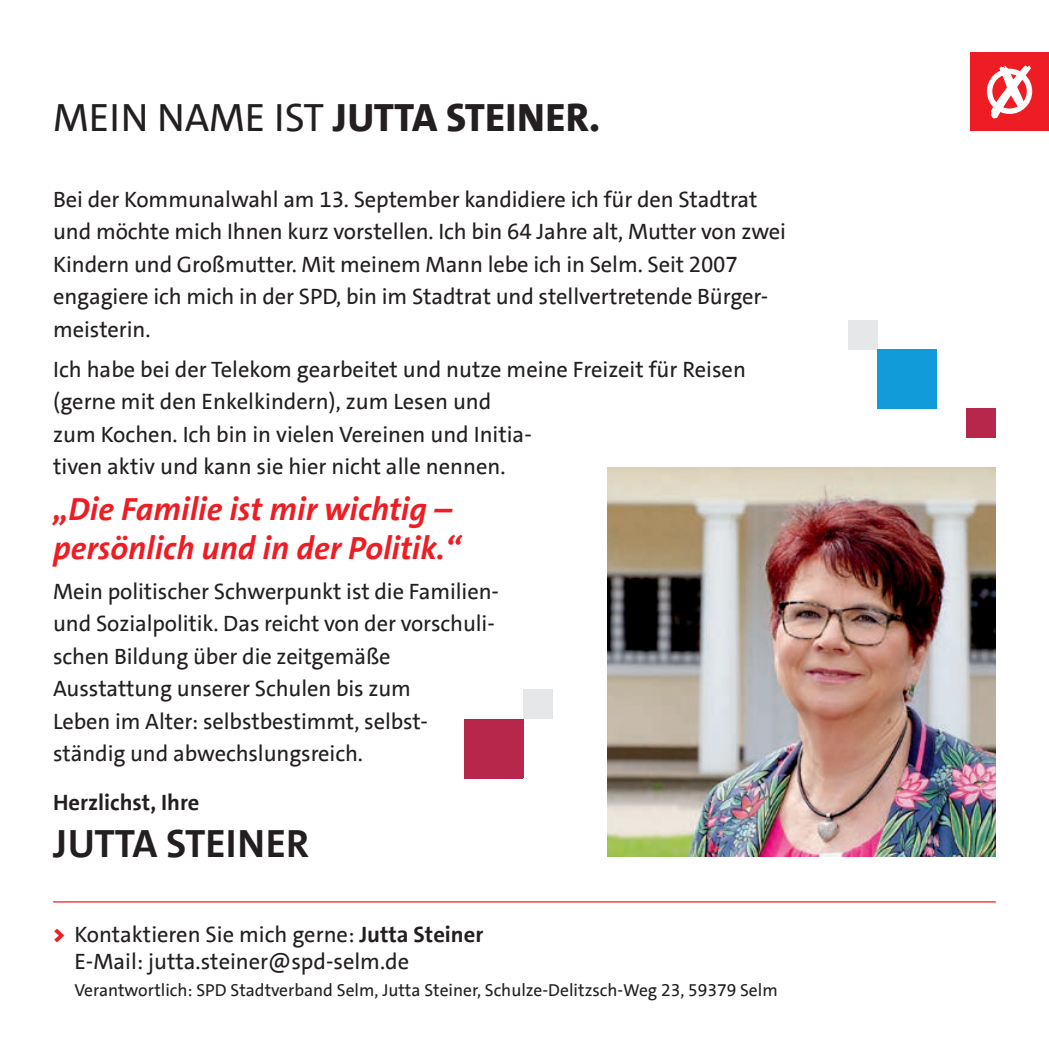
<style>
.page{position:relative;width:1049px;height:1049px;background:#fff}
.page>*{position:absolute;margin:0;border:0;box-sizing:border-box;transform-origin:0 0}
.t1{font:800 40px "SPD The Sans";color:#231f20}
.t2{font:700 40px "SPD The Sans";color:#231f20}
.t3{font:italic 700 32.5px/39px "SPD The Sans";color:#ee1d23}
.t4{font:22.5px/32.5px "SPD The Sans";letter-spacing:-.005em;color:#231f20}
.t5{font:700 22.5px "SPD The Sans";color:#231f20}
.t6{font:17.5px "SPD The Sans";color:#231f20}
.s1{font-weight:400}
.s2{font-weight:900;color:#ee1d23}
.s3{font-weight:700}
</style>
<div class="page">
<div style="left:524px;top:690px;width:29px;height:29px;background:#e6e7e9"></div>
<div style="left:465px;top:719px;width:59px;height:59px;background:#b6274b"></div>
<img style="left:607px;top:468px;width:389px;height:389px">
<hr style="left:53px;top:901px;width:943px;height:1px;background:#ee1d23">
<div style="left:970px;top:52px;width:79px;height:79px;background:#ee1d23"></div>
<svg style="left:991px;top:65px;width:40px;height:53px"></svg>
<div style="left:987px;top:69px;width:45px;height:45px;border:5px solid #fff;border-radius:50%"></div>
<div style="left:848px;top:320px;width:30px;height:30px;background:#e6e7e9"></div>
<div style="left:878px;top:350px;width:59px;height:59px;background:#119cd9"></div>
<div style="left:966px;top:409px;width:30px;height:29px;background:#b6274b"></div>
<h1 class="t1" style="left:53px;top:92px;width:548px"><span class="s1">MEIN NAME IST</span> JUTTA STEINER.</h1>
<p class="t4" style="left:53px;top:183px;width:734px">Bei der Kommunalwahl am 13. September kandidiere ich für den Stadtrat und möchte mich Ihnen kurz vorstellen. Ich bin 64 Jahre alt, Mutter von zwei Kindern und Großmutter. Mit meinem Mann lebe ich in Selm. Seit 2007 engagiere ich mich in der SPD, bin im Stadtrat und stellvertretende Bürger&shy;meisterin.</p>
<p class="t4" style="left:53px;top:353px;width:694px">Ich habe bei der Telekom gearbeitet und nutze meine Freizeit für Reisen (gerne mit den Enkelkindern), zum Lesen und<br>zum Kochen. Ich bin in vielen Vereinen und Initia-<br>tiven aktiv und kann sie hier nicht alle nennen.</p>
<h2 class="t3" style="left:53px;top:490px;width:409px">„Die Familie ist mir wichtig – persönlich und in der Politik.“</h2>
<p class="t4" style="left:53px;top:575px;width:447px">Mein politischer Schwerpunkt ist die Familien&shy;und Sozialpolitik. Das reicht von der vorschuli&shy;schen Bildung über die zeitgemäße Ausstattung unserer Schulen bis zum<br>Leben im Alter: selbstbestimmt, selbst&shy;ständig und abwechslungsreich.</p>
<p class="t5" style="left:53px;top:788px;width:148px">Herzlichst, Ihre</p>
<h1 class="t2" style="left:53px;top:817px;width:258px">JUTTA STEINER</h1>
<p class="t4" style="left:74px;top:920px;width:410px;line-height:27px;text-indent:-21px"><span class="s2">&gt;</span> Kontaktieren Sie mich gerne: <span class="s3">Jutta Steiner<br></span>E-Mail: jutta.steiner@spd-selm.de</p>
<p class="t6" style="left:74px;top:979px;width:705px">Verantwortlich: SPD Stadtverband Selm, Jutta Steiner, Schulze-Delitzsch-Weg 23, 59379 Selm</p>
</div>
